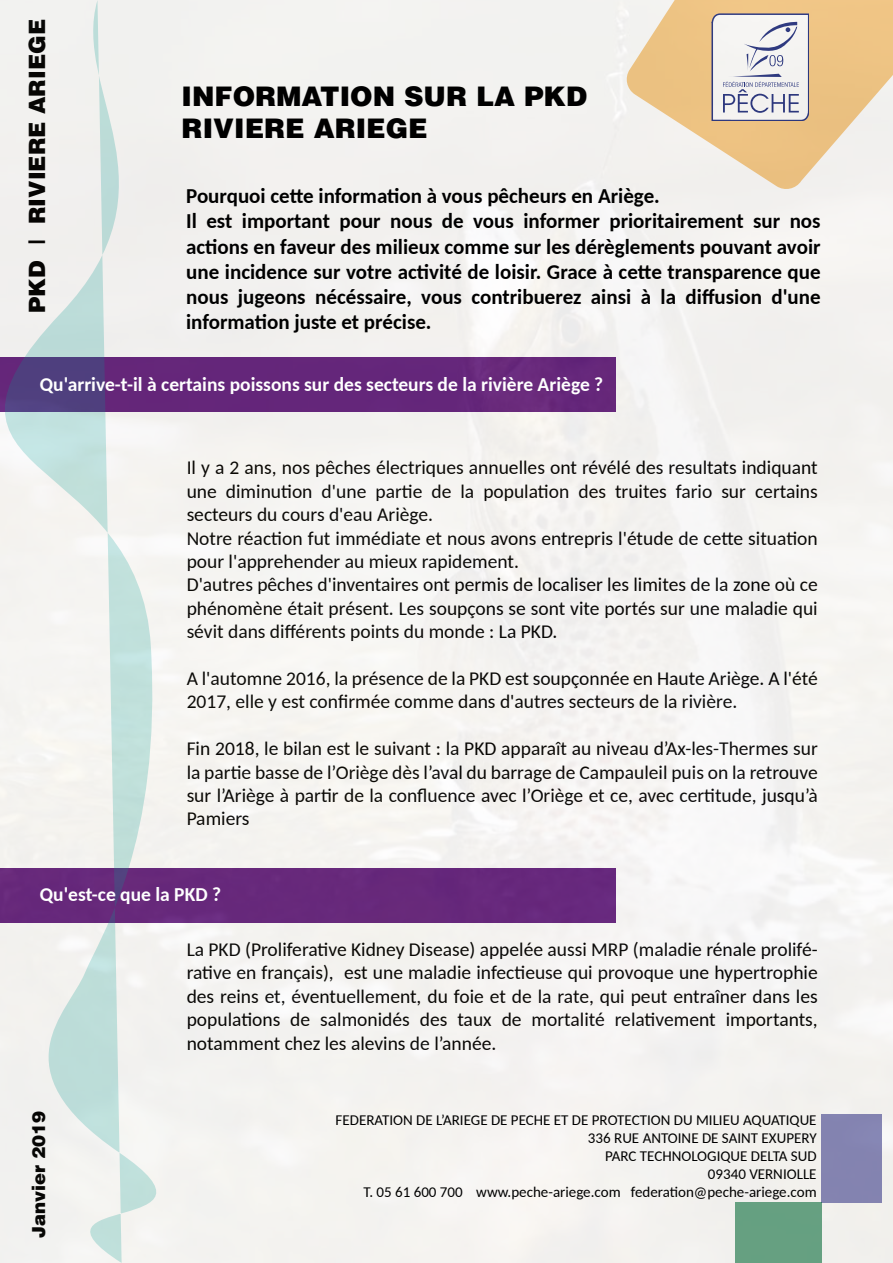
<style>
.page{position:relative;width:893px;height:1263px;background:#fff}
.page>*{position:absolute;margin:0;border:0;box-sizing:border-box;transform-origin:0 0}
.t1{font:900 27px/32.4px "Helvetica";color:#000}
.t2{font:900 22.5px "Helvetica";color:#000}
.t3{font:700 21px/25.2px "Carlito";color:#000}
.t4{font:19.5px/23.4px "Carlito";color:#000}
.t5{font:700 19.5px "Carlito";color:#fff}
.t6{font:900 18px "Helvetica";color:#000}
.t7{font:15px/18px "Carlito";color:#000;text-align:right}
</style>
<div class="page">
<img style="left:0;top:0;width:893px;height:1263px">
<div style="left:821px;top:1114px;width:60px;height:89px;background:#8483b0"></div>
<div style="left:735px;top:1203px;width:87px;height:60px;background:#66a081"></div>
<p class="t2" style="left:23px;top:313px;width:295px;rotate:-90deg">PKD | RIVIERE ARIEGE</p>
<p class="t1" style="left:182px;top:79px;width:407px">INFORMATION SUR LA PKD<br>RIVIERE ARIEGE</p>
<p class="t3" style="left:186px;top:183px;width:636px">Pourquoi cette information à vous pêcheurs en Ariège.<br>Il est important pour nous de vous informer prioritairement sur nos actions en faveur des milieux comme sur les dérèglements pouvant avoir une incidence sur votre activité de loisir. Grace à cette transparence que nous jugeons nécéssaire, vous contribuerez ainsi à la diffusion d'une information juste et précise.</p>
<p class="t5" style="left:40px;top:371px;width:565px">Qu'arrive-t-il à certains poissons sur des secteurs de la rivière Ariège ?</p>
<p class="t4" style="left:187px;top:455px;width:633px">Il y a 2 ans, nos pêches électriques annuelles ont révélé des resultats indiquant une diminution d'une partie de la population des truites fario sur certains secteurs du cours d'eau Ariège.<br>Notre réaction fut immédiate et nous avons entrepris l'étude de cette situation pour l'apprehender au mieux rapidement.<br>D'autres pêches d'inventaires ont permis de localiser les limites de la zone où ce phénomène était présent. Les soupçons se sont vite portés sur une maladie qui sévit dans différents points du monde : La PKD.</p>
<p class="t4" style="left:187px;top:666px;width:633px">A l'automne 2016, la présence de la PKD est soupçonnée en Haute Ariège. A l'été<br>2017, elle y est confirmée comme dans d'autres secteurs de la rivière.</p>
<p class="t4" style="left:187px;top:736px;width:633px;text-align:justify">Fin 2018, le bilan est le suivant : la PKD apparaît au niveau d’Ax-les-Thermes sur la partie basse de l’Oriège dès l’aval du barrage de Campauleil puis on la retrouve sur l’Ariège à partir de la confluence avec l’Oriège et ce, avec certitude, jusqu’à Pamiers</p>
<p class="t5" style="left:40px;top:881px;width:183px">Qu'est-ce que la PKD ?</p>
<p class="t6" style="left:27px;top:1238px;width:129px;rotate:-90deg">Janvier 2019</p>
<p class="t4" style="left:187px;top:937px;width:633px;text-align:justify">La PKD (Proliferative Kidney Disease) appelée aussi MRP (maladie rénale prolifé&shy;rative en français), est une maladie infectieuse qui provoque une hypertrophie des reins et, éventuellement, du foie et de la rate, qui peut entraîner dans les populations de salmonidés des taux de mortalité relativement importants, notamment chez les alevins de l’année.</p>
<p class="t7" style="left:336px;top:1110px;width:483px">FEDERATION DE L’ARIEGE DE PECHE ET DE PROTECTION DU MILIEU AQUATIQUE 336 RUE ANTOINE DE SAINT EXUPERY<br>PARC TECHNOLOGIQUE DELTA SUD<br>09340 VERNIOLLE<br>T. 05 61 600 700 www.peche-ariege.com federation@peche-ariege.com</p>
</div>
